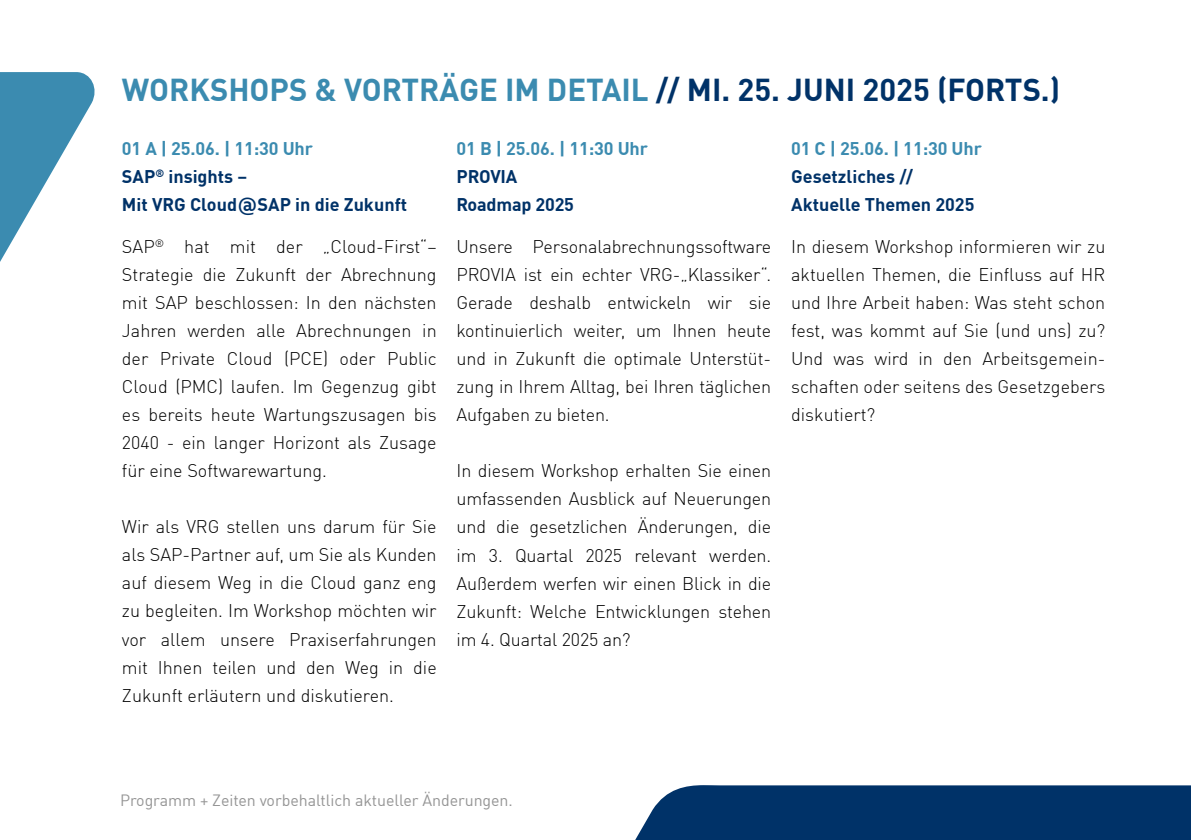
<style>
.page{position:relative;width:1191px;height:840px;background:#fff}
.page>*{position:absolute;margin:0;border:0;box-sizing:border-box;transform-origin:0 0}
.t1{font:700 31px "DIN Offc";color:#3b8bb0}
.t2{font:300 18px/28px "DIN Offc";color:#000;text-align:justify}
.t3{font:700 18px/28px "DIN Offc";color:#003268}
.t4{font:700 18px "DIN Offc";letter-spacing:-.005em;color:#3b8bb0}
.t5{font:16px "DIN Offc";letter-spacing:-.005em;color:#959595}
.s1{color:#003268}
.s2{color:#3b8bb0}
.s3{font-family:"Corbel";font-size:20px}
</style>
<div class="page">
<svg style="left:0;top:72px;width:95px;height:190px"></svg>
<div style="left:635px;top:785px;width:556px;height:54px;background:#003268"></div>
<h1 class="t1" style="left:122px;top:69px;width:939px">WORKSHOPS &amp; VORTRÄGE IM DETAIL <span class="s1">// MI. 25. JUNI 2025 (FORTS.)</span></h1>
<p class="t3" style="left:122px;top:133px;width:287px"><span class="s2">01 A | 25.06. | 11:30 Uhr<br></span>SAP<sup>®</sup> insights –<br>Mit VRG Cloud<span class="s3">@</span>SAP in die Zukunft</p>
<p class="t2" style="left:122px;top:232px;width:316px">SAP<sup>®</sup> hat mit der „Cloud-First“– Strategie die Zukunft der Abrechnung mit SAP beschlossen: In den nächsten Jahren werden alle Abrechnungen in der Private Cloud (PCE) oder Public Cloud (PMC) laufen. Im Gegenzug gibt es bereits heute Wartungszusagen bis 2040 - ein langer Horizont als Zusage für eine Softwarewartung.</p>
<p class="t2" style="left:122px;top:512px;width:316px">Wir als VRG stellen uns darum für Sie als SAP-Partner auf, um Sie als Kunden auf diesem Weg in die Cloud ganz eng zu begleiten. Im Workshop möchten wir vor allem unsere Praxiserfahrungen mit Ihnen teilen und den Weg in die Zukunft erläutern und diskutieren.</p>
<p class="t4" style="left:456px;top:137px;width:193px">01 B | 25.06. | 11:30 Uhr</p>
<p class="t3" style="left:456px;top:162px;width:119px">PROVIA<br>Roadmap 2025</p>
<p class="t2" style="left:456px;top:232px;width:316px">Unsere Personalabrechnungssoftware PROVIA ist ein echter VRG-„Klassiker“.<br>Gerade deshalb entwickeln wir sie kontinuierlich weiter, um Ihnen heute und in Zukunft die optimale Unterstüt&shy;zung in Ihrem Alltag, bei Ihren täglichen Aufgaben zu bieten.</p>
<p class="t2" style="left:456px;top:456px;width:316px">In diesem Workshop erhalten Sie einen umfassenden Ausblick auf Neuerungen und die gesetzlichen Änderungen, die im 3. Quartal 2025 relevant werden.<br>Außerdem werfen wir einen Blick in die Zukunft: Welche Entwicklungen stehen im 4. Quartal 2025 an?</p>
<p class="t4" style="left:791px;top:137px;width:192px">01 C | 25.06. | 11:30 Uhr</p>
<p class="t3" style="left:791px;top:162px;width:185px">Gesetzliches //<br>Aktuelle Themen 2025</p>
<p class="t2" style="left:791px;top:232px;width:316px">In diesem Workshop informieren wir zu aktuellen Themen, die Einfluss auf HR und Ihre Arbeit haben: Was steht schon fest, was kommt auf Sie (und uns) zu?<br>Und was wird in den Arbeitsgemein&shy;schaften oder seitens des Gesetzgebers diskutiert?</p>
<p class="t5" style="left:120px;top:789px;width:394px">Programm + Zeiten vorbehaltlich aktueller Änderungen.</p>
</div>
